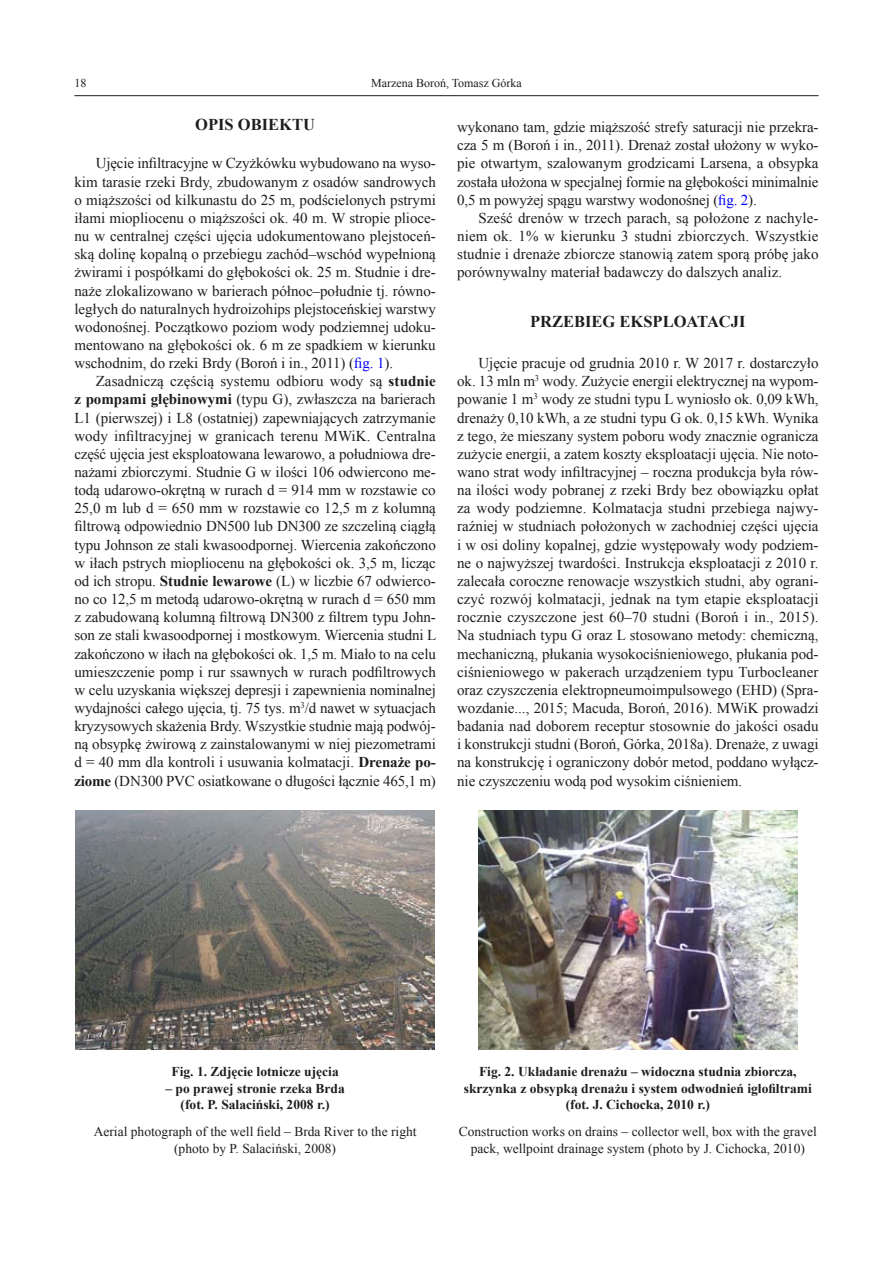
<style>
.page{position:relative;width:893px;height:1263px;background:#fff}
.page>*{position:absolute;margin:0;border:0;box-sizing:border-box;transform-origin:0 0}
.t1{font:700 16.5px "Times New Roman";color:#1d1d1b}
.t2{font:15px/18.1px "Times New Roman";letter-spacing:-.005em;color:#1d1d1b;text-align:justify}
.t3{font:700 13.5px/16.5px "Times New Roman";color:#1d1d1b;text-align:center}
.t4{font:13.5px/16.5px "Times New Roman";color:#1d1d1b;text-align:center}
.t5{font:12px "Times New Roman";color:#1d1d1b}
.s1{color:#00f}
.s2{font-weight:700}
</style>
<div class="page">
<hr style="left:74px;top:95px;width:745px;height:1px;background:#1d1d1b">
<img style="left:76px;top:811px;width:358px;height:239px">
<img style="left:479px;top:811px;width:318px;height:239px">
<p class="t5" style="left:74px;top:75px;width:13px">18</p>
<p class="t5" style="left:371px;top:75px;width:152px">Marzena Boroń, Tomasz Górka</p>
<p class="t1" style="left:195px;top:113px;width:121px">Opis obiektu</p>
<p class="t2" style="left:74px;top:154px;width:363px;text-indent:21px">Ujęcie infiltracyjne w Czyżkówku wybudowano na wyso&shy;kim tarasie rzeki Brdy, zbudowanym z osadów sandrowych o miąższości od kilkunastu do 25 m, podścielonych pstrymi iłami miopliocenu o miąższości ok. 40 m. W stropie plioce&shy;nu w centralnej części ujęcia udokumentowano plejstoceń&shy;ską dolinę kopalną o przebiegu zachód–wschód wypełnioną żwirami i pospółkami do głębokości ok. 25 m. Studnie i dre&shy;naże zlokalizowano w barierach północ–południe tj. równo&shy;ległych do naturalnych hydroizohips plejstoceńskiej warstwy wodonośnej. Początkowo poziom wody podziemnej udoku&shy;mentowano na głębokości ok. 6 m ze spadkiem w kierunku wschodnim, do rzeki Brdy (Boroń i in., 2011) (<span class="s1">fig. 1</span>).</p>
<p class="t2" style="left:74px;top:372px;width:364px;text-indent:21px">Zasadniczą częścią systemu odbioru wody są <span class="s2">studnie z pompami głębinowymi</span> (typu G), zwłaszcza na barierach L1 (pierwszej) i L8 (ostatniej) zapewniających zatrzymanie wody infiltracyjnej w granicach terenu MWiK. Centralna część ujęcia jest eksploatowana lewarowo, a południowa dre&shy;nażami zbiorczymi. Studnie G w ilości 106 odwiercono me&shy;todą udarowo-okrętną w rurach d = 914 mm w rozstawie co 25,0 m lub d = 650 mm w rozstawie co 12,5 m z kolumną filtrową odpowiednio DN500 lub DN300 ze szczeliną ciągłą typu Johnson ze stali kwasoodpornej. Wiercenia zakończono w iłach pstrych miopliocenu na głębokości ok. 3,5 m, licząc od ich stropu. <span class="s2">Studnie lewarowe</span> (L) w liczbie 67 odwierco&shy;no co 12,5 m metodą udarowo-okrętną w rurach d = 650 mm z zabudowaną kolumną filtrową DN300 z filtrem typu John&shy;son ze stali kwasoodpornej i mostkowym. Wiercenia studni L zakończono w iłach na głębokości ok. 1,5 m. Miało to na celu umieszczenie pomp i rur ssawnych w rurach podfiltrowych w celu uzyskania większej depresji i zapewnienia nominalnej wydajności całego ujęcia, tj. 75 tys. m<sup>3</sup>/d nawet w sytuacjach kryzysowych skażenia Brdy. Wszystkie studnie mają podwój&shy;ną obsypkę żwirową z zainstalowanymi w niej piezometrami d = 40 mm dla kontroli i usuwania kolmatacji. <span class="s2">Drenaże po&shy;ziome</span> (DN300 PVC osiatkowane o długości łącznie 465,1 m)</p>
<p class="t2" style="left:457px;top:118px;width:363px">wykonano tam, gdzie miąższość strefy saturacji nie przekra&shy;cza 5 m (Boroń i in., 2011). Drenaż został ułożony w wyko&shy;pie otwartym, szalowanym grodzicami Larsena, a obsypka została ułożona w specjalnej formie na głębokości minimalnie 0,5 m powyżej spągu warstwy wodonośnej (<span class="s1">fig. 2</span>).</p>
<p class="t2" style="left:457px;top:209px;width:363px;text-indent:21px">Sześć drenów w trzech parach, są położone z nachyle&shy;niem ok. 1% w kierunku 3 studni zbiorczych. Wszystkie studnie i drenaże zbiorcze stanowią zatem sporą próbę jako porównywalny materiał badawczy do dalszych analiz.</p>
<p class="t1" style="left:530px;top:310px;width:217px">Przebieg eksploatacji</p>
<p class="t2" style="left:457px;top:354px;width:363px;text-indent:21px">Ujęcie pracuje od grudnia 2010 r. W 2017 r. dostarczyło ok. 13 mln m<sup>3</sup> wody. Zużycie energii elektrycznej na wypom&shy;powanie 1 m<sup>3</sup> wody ze studni typu L wyniosło ok. 0,09 kWh, drenaży 0,10 kWh, a ze studni typu G ok. 0,15 kWh. Wynika z tego, że mieszany system poboru wody znacznie ogranicza zużycie energii, a zatem koszty eksploatacji ujęcia. Nie noto&shy;wano strat wody infiltracyjnej – roczna produkcja była rów&shy;na ilości wody pobranej z rzeki Brdy bez obowiązku opłat za wody podziemne. Kolmatacja studni przebiega najwy&shy;raźniej w studniach położonych w zachodniej części ujęcia i w osi doliny kopalnej, gdzie występowały wody podziem&shy;ne o najwyższej twardości. Instrukcja eksploatacji z 2010 r. zalecała coroczne renowacje wszystkich studni, aby ograni&shy;czyć rozwój kolmatacji, jednak na tym etapie eksploatacji rocznie czyszczone jest 60–70 studni (Boroń i in., 2015).<br>Na studniach typu G oraz L stosowano metody: chemiczną, mechaniczną, płukania wysokociśnieniowego, płukania pod&shy;ciśnieniowego w pakerach urządzeniem typu Turbocleaner oraz czyszczenia elektropneumoimpulsowego (EHD) (Spra&shy;wozdanie..., 2015; Macuda, Boroń, 2016). MWiK prowadzi badania nad doborem receptur stosownie do jakości osadu i konstrukcji studni (Boroń, Górka, 2018a). Drenaże, z uwagi na konstrukcję i ograniczony dobór metod, poddano wyłącz&shy;nie czyszczeniu wodą pod wysokim ciśnieniem.</p>
<p class="t3" style="left:172px;top:1063px;width:169px">Fig. 1. Zdjęcie lotnicze ujęcia</p>
<p class="t3" style="left:165px;top:1079px;width:181px">– po prawej stronie rzeka Brda (fot. P. Salaciński, 2008 r.)</p>
<p class="t4" style="left:94px;top:1123px;width:324px">Aerial photograph of the well field – Brda River to the right (photo by P. Salaciński, 2008)</p>
<p class="t3" style="left:464px;top:1063px;width:350px">Fig. 2. Układanie drenażu – widoczna studnia zbiorcza, skrzynka z obsypką drenażu i system odwodnień igłofiltrami (fot. J. Cichocka, 2010 r.)</p>
<p class="t4" style="left:459px;top:1123px;width:360px">Construction works on drains – collector well, box with the gravel pack, wellpoint drainage system (photo by J. Cichocka, 2010)</p>
</div>
